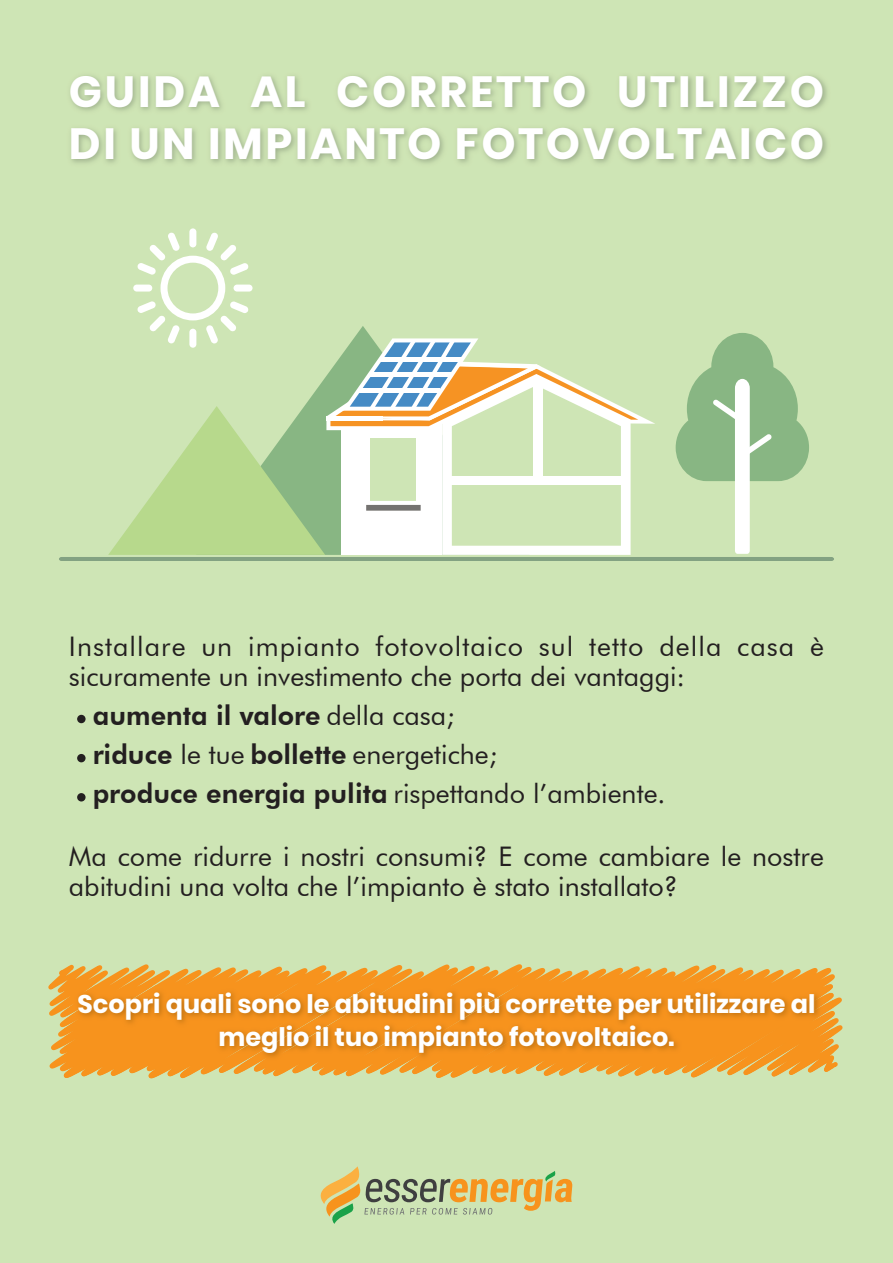
<style>
.page{position:relative;width:893px;height:1263px;background:#cee5b5}
.page>*{position:absolute;margin:0;border:0;box-sizing:border-box;transform-origin:0 0}
.t1{font:700 43.5px/52.2px "Poppins";letter-spacing:.06em;color:#fff}
.t2{font:800 27px/39px "Futura BT";color:#231f20}
.t3{font:27px/30px "Futura BT";color:#231f20}
.t4{font:27px/30px "Futura BT";letter-spacing:.04em;color:#231f20}
.t5{font:700 25.5px/33px "Poppins";color:#fff;text-align:center}
.s1{font-weight:400}
</style>
<div class="page">
<svg style="left:48px;top:964px;width:794px;height:114px;fill:#f7931d"></svg>
<div style="left:189px;top:228px;width:7px;height:19px;background:#fff;border-radius:3px"></div>
<svg style="left:59px;top:232px;width:775px;height:329px"></svg>
<svg style="left:320px;top:1166px;width:252px;height:58px"></svg>
<img style="left:142px;top:985px;width:691px;height:93px">
<img style="left:234px;top:985px;width:592px;height:91px">
<div style="left:77px;top:715px;width:9px;height:8px;background:#231f20;border-radius:50%"></div>
<div style="left:77px;top:754px;width:9px;height:8px;background:#231f20;border-radius:50%"></div>
<div style="left:77px;top:793px;width:9px;height:8px;background:#231f20;border-radius:50%"></div>
<h1 class="t1" style="left:69px;top:66px;width:757px">GUIDA AL CORRETTO UTILIZZO<br>DI UN IMPIANTO FOTOVOLTAICO</h1>
<p class="t4" style="left:69px;top:631px;width:757px">Installare un impianto fotovoltaico sul tetto della casa è sicuramente un investimento che porta dei vantaggi:</p>
<p class="t2" style="left:93px;top:696px;width:574px">aumenta il valore <span class="s1">della casa;<br></span>riduce <span class="s1">le tue</span> bollette <span class="s1">energetiche;<br></span>produce energia pulita <span class="s1">rispettando l’ambiente.</span></p>
<p class="t3" style="left:69px;top:841px;width:756px">Ma come ridurre i nostri consumi? E come cambiare le nostre abitudini una volta che l’impianto è stato installato?</p>
<p class="t5" style="left:78px;top:988px;width:739px">Scopri quali sono le abitudini più corrette per utilizzare al meglio il tuo impianto fotovoltaico.</p>
</div>
